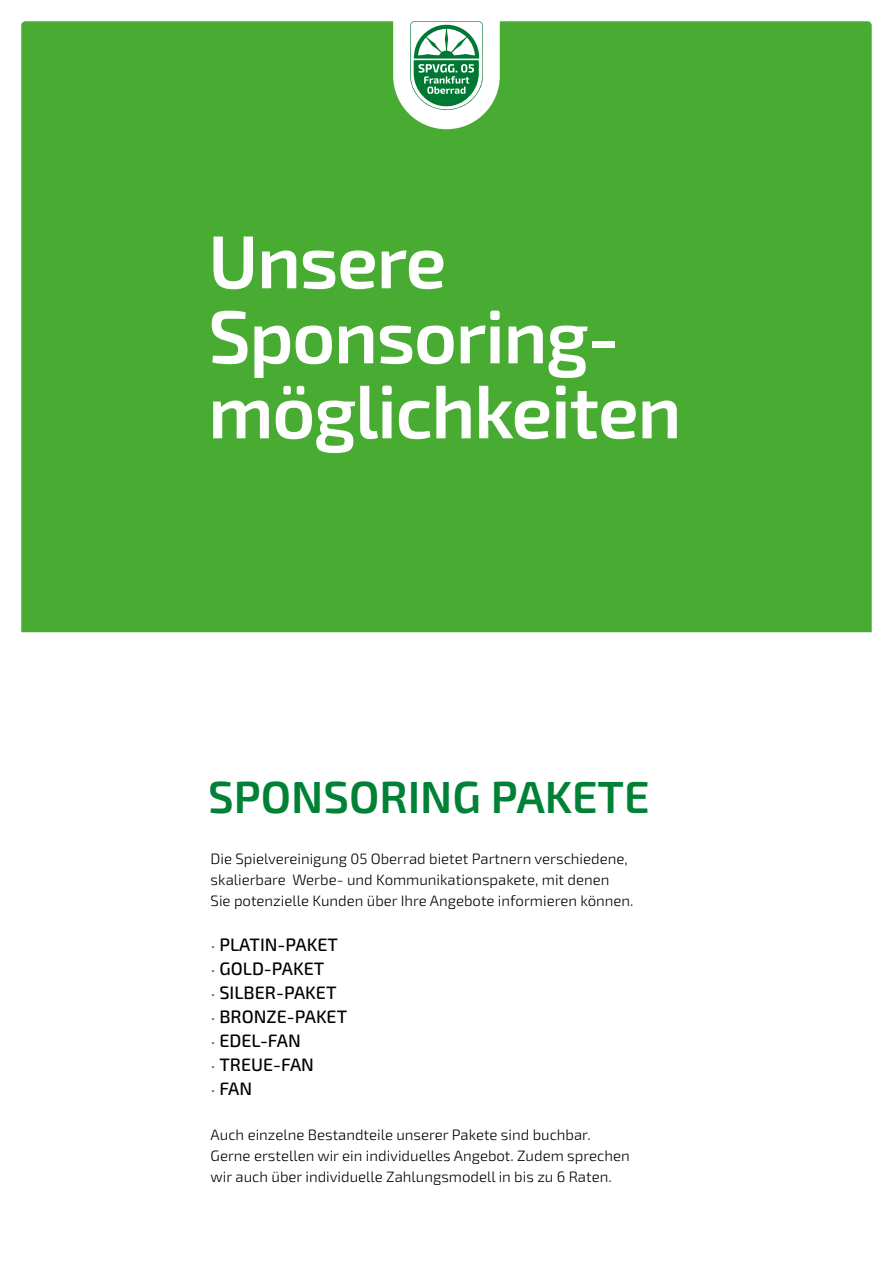
<style>
.page{position:relative;width:893px;height:1263px;background:#fff}
.page>*{position:absolute;margin:0;border:0;box-sizing:border-box;transform-origin:0 0}
.t1{font:600 75px/75px "Exo 2";letter-spacing:-.02em;color:#fff}
.t2{font:600 45px "Exo 2";color:#008136}
.t3{font:500 18px "Exo 2";color:#000}
.t4{font:300 15px/21px "Exo 2";color:#000}
.s1{font-weight:200;font-size:15px;color:#48ac32}
</style>
<div class="page">
<div style="left:21px;top:21px;width:851px;height:611px;background:#48ac32"></div>
<svg style="left:393px;top:21px;width:107px;height:108px"></svg>
<h1 class="t1" style="left:208px;top:226px;width:475px">Unsere<br>Sponsoring&shy;möglichkeiten</h1>
<h2 class="t2" style="left:208px;top:770px;width:443px">SPONSORING PAKETE</h2>
<p class="t4" style="left:211px;top:849px;width:424px">Die Spielvereinigung 05 Oberrad bietet Partnern verschiedene, skalierbare Werbe- und Kommunikationspakete, mit denen<br>Sie potenzielle Kunden über Ihre Angebote informieren können.</p>
<p class="t3" style="left:211px;top:934px;width:129px"><span class="s1">•</span> PLATIN-PAKET</p>
<p class="t3" style="left:211px;top:958px;width:115px"><span class="s1">•</span> GOLD-PAKET</p>
<p class="t3" style="left:211px;top:982px;width:127px"><span class="s1">•</span> SILBER-PAKET</p>
<p class="t3" style="left:211px;top:1006px;width:138px"><span class="s1">•</span> BRONZE-PAKET</p>
<p class="t3" style="left:211px;top:1030px;width:92px"><span class="s1">•</span> EDEL-FAN</p>
<p class="t3" style="left:211px;top:1054px;width:105px"><span class="s1">•</span> TREUE-FAN</p>
<p class="t3" style="left:211px;top:1078px;width:43px"><span class="s1">•</span> FAN</p>
<p class="t4" style="left:211px;top:1125px;width:421px">Auch einzelne Bestandteile unserer Pakete sind buchbar.<br>Gerne erstellen wir ein individuelles Angebot. Zudem sprechen wir auch über individuelle Zahlungsmodell in bis zu 6 Raten.</p>
</div>
